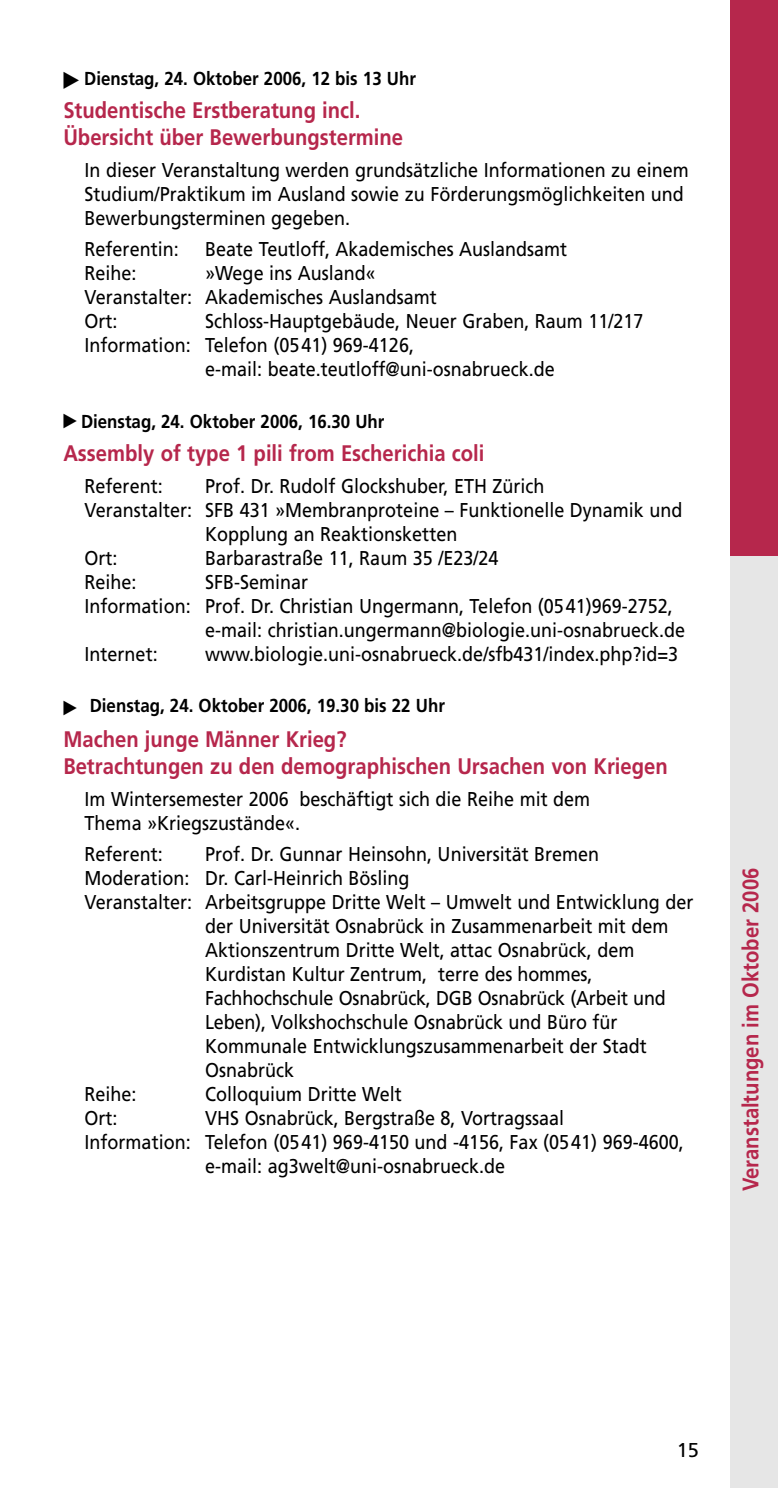
<style>
.page{position:relative;width:778px;height:1488px;background:#fff}
.page>*{position:absolute;margin:0;border:0;box-sizing:border-box;transform-origin:0 0}
.t1{font:700 22.5px/27px "Frutiger";color:#b6274c;scale:.9 1}
.t2{font:20px/24px "Frutiger";color:#000;scale:.9 1}
.t3{font:20px "Frutiger";color:#000}
.t4{font:700 18.75px "Frutiger";color:#000;scale:.9 1}
</style>
<div class="page">
<div style="left:729px;top:0;width:49px;height:1487px;background:#b6274c"></div>
<div style="left:729px;top:556px;width:49px;height:931px;background:#e6e6e6"></div>
<p class="t4" style="left:84px;top:71px;width:370px">Dienstag, 24. Oktober 2006, 12 bis 13 Uhr</p>
<p class="t1" style="left:63px;top:98px;width:379px">Studentische Erstberatung incl.<br>Übersicht über Bewerbungstermine</p>
<p class="t2" style="left:85px;top:160px;width:672px">In dieser Veranstaltung werden grundsätzliche Informationen zu einem<br>Studium/Praktikum im Ausland sowie zu Förderungsmöglichkeiten und<br>Bewerbungsterminen gegeben.</p>
<p class="t2" style="left:85px;top:239px;width:106px">Referentin:</p>
<p class="t2" style="left:205px;top:239px;width:404px">Beate Teutloff, Akademisches Auslandsamt</p>
<p class="t2" style="left:85px;top:263px;width:59px">Reihe:</p>
<p class="t2" style="left:85px;top:263px;width:393px;text-indent:120px">»Wege ins Ausland«<br>Veranstalter: Akademisches Auslandsamt<br>Ort:</p>
<p class="t2" style="left:205px;top:311px;width:488px">Schloss-Hauptgebäude, Neuer Graben, Raum 11/217</p>
<p class="t2" style="left:85px;top:335px;width:367px">Information: Telefon (0541) 969-4126,</p>
<p class="t2" style="left:205px;top:359px;width:390px">e-mail: beate.teutloff@uni-osnabrueck.de</p>
<p class="t4" style="left:81px;top:414px;width:339px">Dienstag, 24. Oktober 2006, 16.30 Uhr</p>
<p class="t1" style="left:63px;top:441px;width:469px">Assembly of type 1 pili from Escherichia coli</p>
<p class="t2" style="left:85px;top:475px;width:88px">Referent:</p>
<p class="t2" style="left:205px;top:475px;width:378px">Prof. Dr. Rudolf Glockshuber, ETH Zürich</p>
<p class="t2" style="left:85px;top:499px;width:665px">Veranstalter: SFB 431 »Membranproteine – Funktionelle Dynamik und</p>
<p class="t2" style="left:205px;top:523px;width:282px">Kopplung an Reaktionsketten</p>
<p class="t2" style="left:85px;top:547px;width:38px">Ort:</p>
<p class="t2" style="left:205px;top:547px;width:327px">Barbarastraße 11, Raum 35 /E23/24</p>
<p class="t2" style="left:85px;top:571px;width:59px">Reihe:</p>
<p class="t2" style="left:205px;top:571px;width:116px">SFB-Seminar</p>
<p class="t2" style="left:85px;top:595px;width:655px">Information: Prof. Dr. Christian Ungermann, Telefon (0541)969-2752,</p>
<p class="t2" style="left:205px;top:619px;width:535px">e-mail: christian.ungermann@biologie.uni-osnabrueck.de</p>
<p class="t2" style="left:85px;top:643px;width:83px">Internet:</p>
<p class="t2" style="left:205px;top:643px;width:527px">www.biologie.uni-osnabrueck.de/sfb431/index.php?id=3</p>
<p class="t4" style="left:90px;top:698px;width:396px">Dienstag, 24. Oktober 2006, 19.30 bis 22 Uhr</p>
<p class="t1" style="left:63px;top:727px;width:673px">Machen junge Männer Krieg?<br>Betrachtungen zu den demographischen Ursachen von Kriegen</p>
<p class="t2" style="left:85px;top:788px;width:563px">Im Wintersemester 2006 beschäftigt sich die Reihe mit dem<br>Thema »Kriegszustände«.</p>
<p class="t2" style="left:85px;top:843px;width:88px">Referent:</p>
<p class="t2" style="left:205px;top:843px;width:439px">Prof. Dr. Gunnar Heinsohn, Universität Bremen</p>
<p class="t2" style="left:85px;top:867px;width:362px">Moderation: Dr. Carl-Heinrich Bösling</p>
<p class="t2" style="left:85px;top:891px;width:678px">Veranstalter: Arbeitsgruppe Dritte Welt – Umwelt und Entwicklung der</p>
<p class="t2" style="left:205px;top:915px;width:516px">der Universität Osnabrück in Zusammenarbeit mit dem</p>
<p class="t2" style="left:205px;top:939px;width:478px">Aktionszentrum Dritte Welt, attac Osnabrück, dem</p>
<p class="t2" style="left:205px;top:963px;width:431px">Kurdistan Kultur Zentrum, terre des hommes,</p>
<p class="t2" style="left:205px;top:987px;width:513px">Fachhochschule Osnabrück, DGB Osnabrück (Arbeit und</p>
<p class="t2" style="left:205px;top:1011px;width:459px">Leben), Volkshochschule Osnabrück und Büro für</p>
<p class="t2" style="left:205px;top:1035px;width:492px">Kommunale Entwicklungszusammenarbeit der Stadt</p>
<p class="t2" style="left:205px;top:1059px;width:100px">Osnabrück</p>
<p class="t2" style="left:85px;top:1083px;width:59px">Reihe:</p>
<p class="t2" style="left:205px;top:1083px;width:220px">Colloquium Dritte Welt</p>
<p class="t2" style="left:85px;top:1107px;width:38px">Ort:</p>
<p class="t2" style="left:205px;top:1107px;width:400px">VHS Osnabrück, Bergstraße 8, Vortragssaal</p>
<p class="t2" style="left:85px;top:1131px;width:667px">Information: Telefon (0541) 969-4150 und -4156, Fax (0541) 969-4600,</p>
<p class="t2" style="left:205px;top:1155px;width:335px">e-mail: ag3welt@uni-osnabrueck.de</p>
<p class="t1" style="left:738px;top:1191px;width:361px;rotate:-90deg">Veranstaltungen im Oktober 2006</p>
<p class="t3" style="left:676px;top:1441px;width:24px">15</p>
</div>
